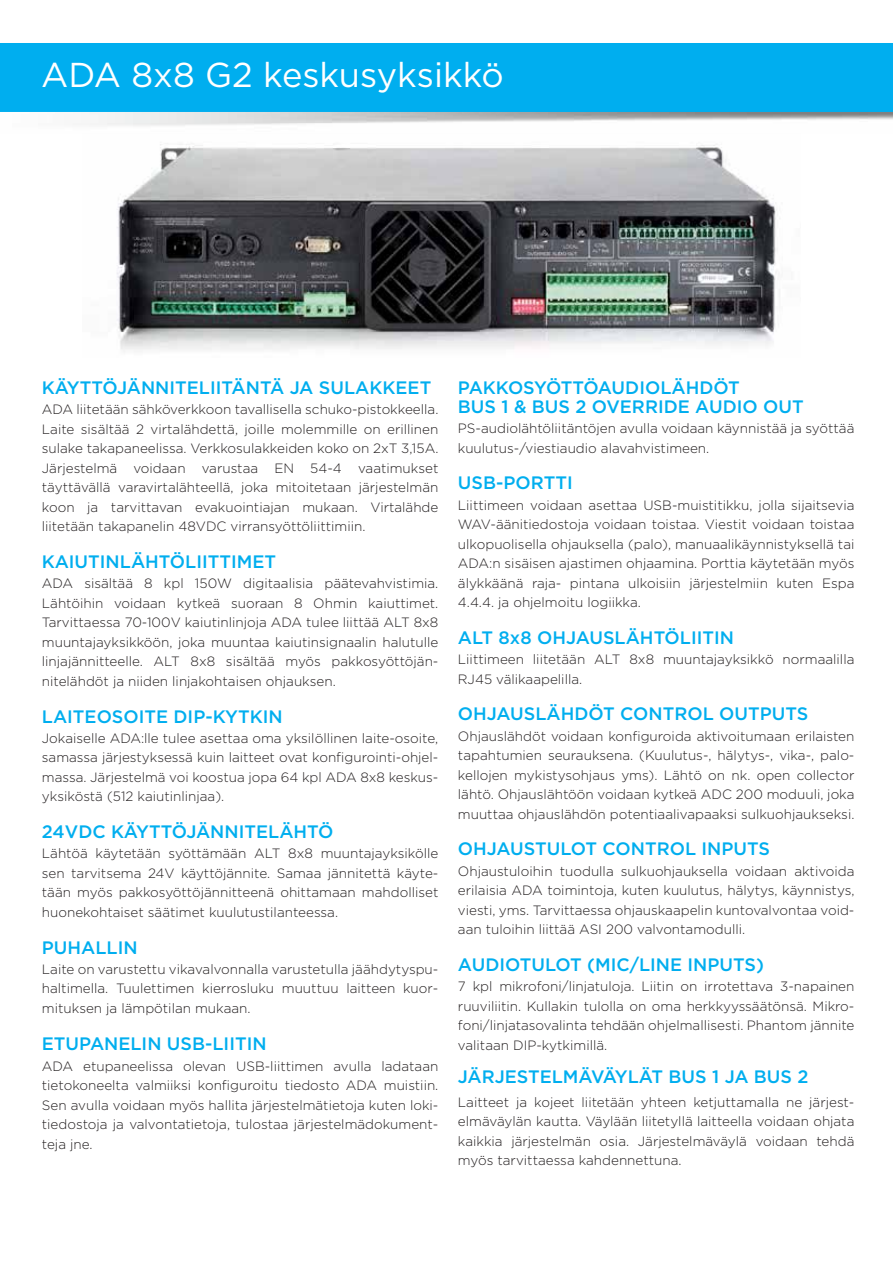
<style>
.page{position:relative;width:893px;height:1263px;background:#fff}
.page>*{position:absolute;margin:0;border:0;box-sizing:border-box;transform-origin:0 0}
.t1{font:34.5px "Gotham";color:#fff}
.t2{font:500 18px/18.8px "Gotham";color:#00aeef}
.t3{font:300 13.5px/19.5px "Gotham";color:#231f20;text-align:justify}
</style>
<div class="page">
<img style="left:117px;top:144px;width:663px;height:208px">
<div style="left:0;top:43px;width:893px;height:69px;background:#00aeef"></div>
<h1 class="t1" style="left:41px;top:53px;width:464px">ADA 8x8 G2 keskusyksikkö</h1>
<h2 class="t2" style="left:42px;top:378px;width:391px">KÄYTTÖJÄNNITELIITÄNTÄ JA SULAKKEET</h2>
<p class="t3" style="left:42px;top:399px;width:398px">ADA liitetään sähköverkkoon tavallisella schuko-pistokkeella.<br>Laite sisältää 2 virtalähdettä, joille molemmille on erillinen sulake takapaneelissa. Verkkosulakkeiden koko on 2xT 3,15A.<br>Järjestelmä voidaan varustaa EN 54-4 vaatimukset täyttävällä varavirtalähteellä, joka mitoitetaan järjestelmän koon ja tarvittavan evakuointiajan mukaan. Virtalähde liitetään takapanelin 48VDC virransyöttöliittimiin.</p>
<h2 class="t2" style="left:42px;top:552px;width:236px">KAIUTINLÄHTÖLIITTIMET</h2>
<p class="t3" style="left:42px;top:573px;width:398px">ADA sisältää 8 kpl 150W digitaalisia päätevahvistimia.<br>Lähtöihin voidaan kytkeä suoraan 8 Ohmin kaiuttimet.<br>Tarvittaessa 70-100V kaiutinlinjoja ADA tulee liittää ALT 8x8 muuntajayksikköön, joka muuntaa kaiutinsignaalin halutulle linjajännitteelle. ALT 8x8 sisältää myös pakkosyöttöjän&shy;nitelähdöt ja niiden linjakohtaisen ohjauksen.</p>
<h2 class="t2" style="left:42px;top:707px;width:242px">LAITEOSOITE DIP-KYTKIN</h2>
<p class="t3" style="left:42px;top:728px;width:398px">Jokaiselle ADA:lle tulee asettaa oma yksilöllinen laite-osoite, samassa järjestyksessä kuin laitteet ovat konfigurointi-ohjel&shy;massa. Järjestelmä voi koostua jopa 64 kpl ADA 8x8 keskus&shy;yksiköstä (512 kaiutinlinjaa).</p>
<h2 class="t2" style="left:42px;top:822px;width:293px">24VDC KÄYTTÖJÄNNITELÄHTÖ</h2>
<p class="t3" style="left:42px;top:843px;width:398px">Lähtöä käytetään syöttämään ALT 8x8 muuntajayksikölle sen tarvitsema 24V käyttöjännite. Samaa jännitettä käyte&shy;tään myös pakkosyöttöjännitteenä ohittamaan mahdolliset huonekohtaiset säätimet kuulutustilanteessa.</p>
<h2 class="t2" style="left:42px;top:938px;width:97px">PUHALLIN</h2>
<p class="t3" style="left:42px;top:959px;width:398px">Laite on varustettu vikavalvonnalla varustetulla jäähdytyspu&shy;haltimella. Tuulettimen kierrosluku muuttuu laitteen kuor&shy;mituksen ja lämpötilan mukaan.</p>
<h2 class="t2" style="left:42px;top:1034px;width:226px">ETUPANELIN USB-LIITIN</h2>
<p class="t3" style="left:42px;top:1056px;width:398px">ADA etupaneelissa olevan USB-liittimen avulla ladataan tietokoneelta valmiiksi konfiguroitu tiedosto ADA muistiin.<br>Sen avulla voidaan myös hallita järjestelmätietoja kuten loki&shy;tiedostoja ja valvontatietoja, tulostaa järjestelmädokument&shy;teja jne.</p>
<h2 class="t2" style="left:458px;top:378px;width:347px">PAKKOSYÖTTÖAUDIOLÄHDÖT<br>BUS 1 &amp; BUS 2 OVERRIDE AUDIO OUT</h2>
<p class="t3" style="left:458px;top:418px;width:398px">PS-audiolähtöliitäntöjen avulla voidaan käynnistää ja syöttää kuulutus-/viestiaudio alavahvistimeen.</p>
<h2 class="t2" style="left:458px;top:473px;width:116px">USB-PORTTI</h2>
<p class="t3" style="left:458px;top:495px;width:398px">Liittimeen voidaan asettaa USB-muistitikku, jolla sijaitsevia WAV-äänitiedostoja voidaan toistaa. Viestit voidaan toistaa ulkopuolisella ohjauksella (palo), manuaalikäynnistyksellä tai ADA:n sisäisen ajastimen ohjaamina. Porttia käytetään myös älykkäänä raja- pintana ulkoisiin järjestelmiin kuten Espa 4.4.4. ja ohjelmoitu logiikka.</p>
<h2 class="t2" style="left:458px;top:628px;width:278px">ALT 8x8 OHJAUSLÄHTÖLIITIN</h2>
<p class="t3" style="left:458px;top:649px;width:398px">Liittimeen liitetään ALT 8x8 muuntajayksikkö normaalilla<br>RJ45 välikaapelilla.</p>
<h2 class="t2" style="left:458px;top:704px;width:352px">OHJAUSLÄHDÖT CONTROL OUTPUTS</h2>
<p class="t3" style="left:458px;top:726px;width:398px">Ohjauslähdöt voidaan konfiguroida aktivoitumaan erilaisten tapahtumien seurauksena. (Kuulutus-, hälytys-, vika-, palo&shy;kellojen mykistysohjaus yms). Lähtö on nk. open collector lähtö. Ohjauslähtöön voidaan kytkeä ADC 200 moduuli, joka muuttaa ohjauslähdön potentiaalivapaaksi sulkuohjaukseksi.</p>
<h2 class="t2" style="left:458px;top:839px;width:314px">OHJAUSTULOT CONTROL INPUTS</h2>
<p class="t3" style="left:458px;top:861px;width:398px">Ohjaustuloihin tuodulla sulkuohjauksella voidaan aktivoida erilaisia ADA toimintoja, kuten kuulutus, hälytys, käynnistys, viesti, yms. Tarvittaessa ohjauskaapelin kuntovalvontaa void&shy;aan tuloihin liittää ASI 200 valvontamodulli.</p>
<h2 class="t2" style="left:458px;top:955px;width:308px">AUDIOTULOT (MIC/LINE INPUTS)</h2>
<p class="t3" style="left:458px;top:976px;width:398px">7 kpl mikrofoni/linjatuloja. Liitin on irrotettava 3-napainen ruuviliitin. Kullakin tulolla on oma herkkyyssäätönsä. Mikro&shy;foni/linjatasovalinta tehdään ohjelmallisesti. Phantom jännite valitaan DIP-kytkimillä.</p>
<h2 class="t2" style="left:458px;top:1067px;width:352px">JÄRJESTELMÄVÄYLÄT BUS 1 JA BUS 2</h2>
<p class="t3" style="left:458px;top:1092px;width:398px">Laitteet ja kojeet liitetään yhteen ketjuttamalla ne järjest&shy;elmäväylän kautta. Väylään liitetyllä laitteella voidaan ohjata kaikkia järjestelmän osia. Järjestelmäväylä voidaan tehdä myös tarvittaessa kahdennettuna.</p>
</div>
